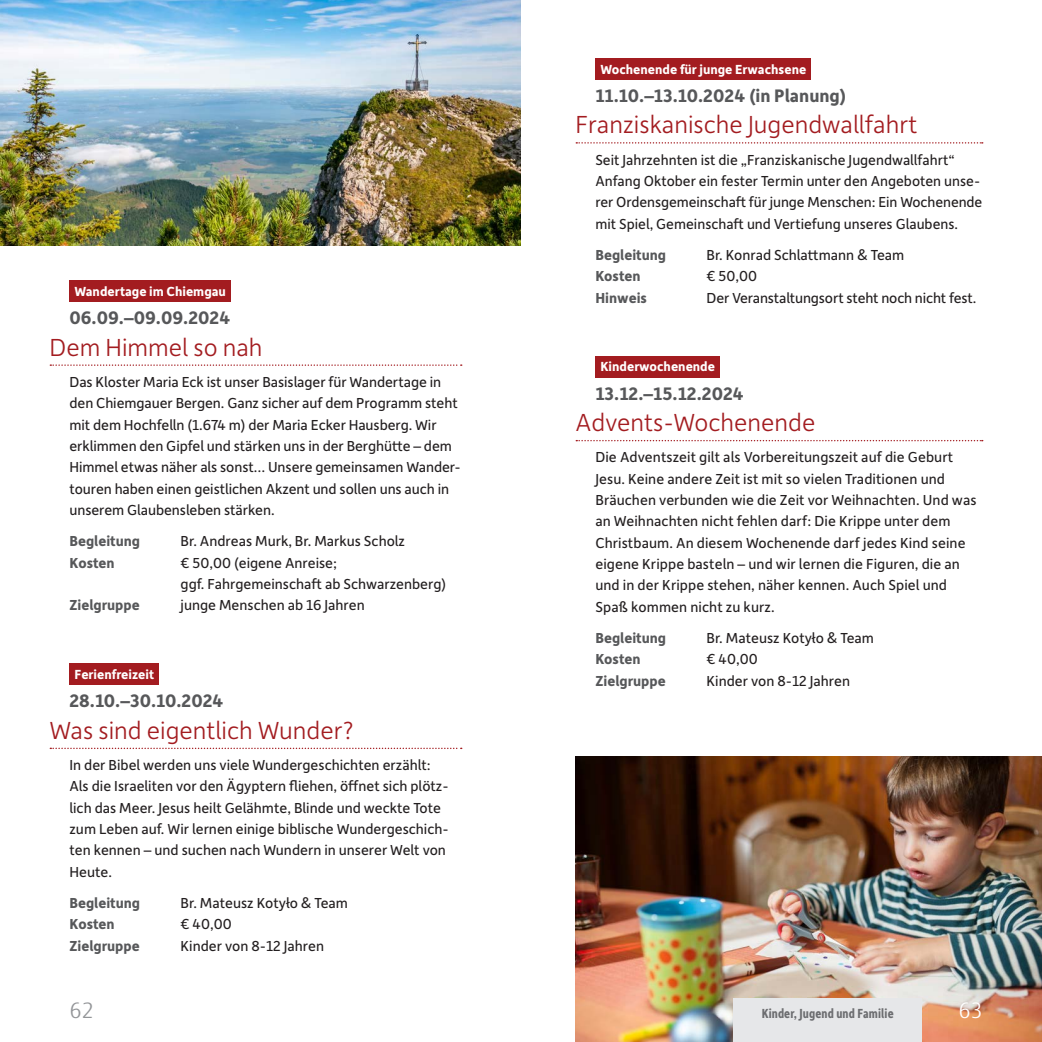
<style>
.page{position:relative;width:1042px;height:1042px;background:#fff}
.page>*{position:absolute;margin:0;border:0;box-sizing:border-box;transform-origin:0 0}
.t1{font:300 26.25px "Depot New";color:#a31c20}
.t2{font:300 22.75px "FS Matthew";color:#939598}
.t3{font:300 22.75px "FS Matthew";color:#fff}
.t4{font:700 19.25px "Depot New";color:#57585a}
.t5{font:15.4px/21.3px "Depot New";color:#231f20}
.t6{font:700 15.4px "Depot New";color:#57585a}
.t7{font:700 14px "Depot New";color:#fff}
.t8{font:700 14px "Depot New Condensed";letter-spacing:.01em;color:#6c6d70}
</style>
<div class="page">
<div style="left:69px;top:280px;width:162px;height:22px;background:#a31c20"></div>
<svg style="left:50px;top:364px;width:412px;height:2px"></svg>
<div style="left:69px;top:663px;width:90px;height:22px;background:#a31c20"></div>
<svg style="left:50px;top:747px;width:412px;height:2px"></svg>
<div style="left:595px;top:58px;width:216px;height:21px;background:#a31c20"></div>
<svg style="left:576px;top:142px;width:407px;height:2px"></svg>
<div style="left:595px;top:356px;width:125px;height:21px;background:#a31c20"></div>
<svg style="left:576px;top:440px;width:407px;height:1px"></svg>
<img style="left:575px;top:756px;width:467px;height:286px">
<img style="left:0;top:0;width:521px;height:246px">
<div style="left:733px;top:998px;width:189px;height:44px;background:#e6e7e9"></div>
<p class="t7" style="left:74px;top:282px;width:153px">Wandertage im Chiemgau</p>
<p class="t4" style="left:69px;top:305px;width:162px">06.09.–09.09.2024</p>
<h1 class="t1" style="left:50px;top:330px;width:214px">Dem Himmel so nah</h1>
<p class="t5" style="left:69px;top:370px;width:393px">Das Kloster Maria Eck ist unser Basislager für Wandertage in den Chiemgauer Bergen. Ganz sicher auf dem Programm steht mit dem Hochfelln (1.674 m) der Maria Ecker Hausberg. Wir erklimmen den Gipfel und stärken uns in der Berghütte – dem Himmel etwas näher als sonst… Unsere gemeinsamen Wander&shy;touren haben einen geistlichen Akzent und sollen uns auch in unserem Glaubensleben stärken.</p>
<p class="t6" style="left:69px;top:531px;width:72px">Begleitung</p>
<p class="t5" style="left:181px;top:530px;width:226px">Br. Andreas Murk, Br. Markus Scholz</p>
<p class="t6" style="left:69px;top:552px;width:47px">Kosten</p>
<p class="t5" style="left:181px;top:551px;width:267px">€ 50,00 (eigene Anreise;<br>ggf. Fahrgemeinschaft ab Schwarzenberg)</p>
<p class="t6" style="left:69px;top:595px;width:72px">Zielgruppe</p>
<p class="t5" style="left:181px;top:594px;width:186px">junge Menschen ab 16 Jahren</p>
<p class="t7" style="left:74px;top:665px;width:81px">Ferienfreizeit</p>
<p class="t4" style="left:69px;top:688px;width:156px">28.10.–30.10.2024</p>
<h1 class="t1" style="left:50px;top:713px;width:305px">Was sind eigentlich Wunder?</h1>
<p class="t5" style="left:69px;top:753px;width:381px">In der Bibel werden uns viele Wundergeschichten erzählt:<br>Als die Israeliten vor den Ägyptern fliehen, öffnet sich plötz&shy;lich das Meer. Jesus heilt Gelähmte, Blinde und weckte Tote zum Leben auf. Wir lernen einige biblische Wundergeschich&shy;ten kennen – und suchen nach Wundern in unserer Welt von Heute.</p>
<p class="t6" style="left:69px;top:893px;width:72px">Begleitung</p>
<p class="t5" style="left:181px;top:891px;width:169px">Br. Mateusz Kotyło &amp; Team</p>
<p class="t6" style="left:69px;top:914px;width:47px">Kosten</p>
<p class="t5" style="left:181px;top:913px;width:53px">€ 40,00</p>
<p class="t6" style="left:69px;top:935px;width:72px">Zielgruppe</p>
<p class="t5" style="left:181px;top:934px;width:145px">Kinder von 8-12 Jahren</p>
<p class="t7" style="left:600px;top:60px;width:207px">Wochenende für junge Erwachsene</p>
<p class="t4" style="left:595px;top:83px;width:252px">11.10.–13.10.2024 (in Planung)</p>
<h1 class="t1" style="left:575px;top:107px;width:343px">Franziskanische Jugendwallfahrt</h1>
<p class="t5" style="left:595px;top:148px;width:388px">Seit Jahrzehnten ist die „Franziskanische Jugendwallfahrt“ Anfang Oktober ein fester Termin unter den Angeboten unse&shy;rer Ordensgemeinschaft für junge Menschen: Ein Wochenende mit Spiel, Gemeinschaft und Vertiefung unseres Glaubens.</p>
<p class="t6" style="left:595px;top:245px;width:72px">Begleitung</p>
<p class="t5" style="left:706px;top:243px;width:199px">Br. Konrad Schlattmann &amp; Team</p>
<p class="t6" style="left:595px;top:266px;width:47px">Kosten</p>
<p class="t5" style="left:706px;top:265px;width:52px">€ 50,00</p>
<p class="t6" style="left:595px;top:287px;width:53px">Hinweis</p>
<p class="t5" style="left:706px;top:286px;width:271px">Der Veranstaltungsort steht noch nicht fest.</p>
<p class="t7" style="left:600px;top:358px;width:116px">Kinderwochenende</p>
<p class="t4" style="left:595px;top:380px;width:150px">13.12.–15.12.2024</p>
<h1 class="t1" style="left:575px;top:405px;width:241px">Advents-Wochenende</h1>
<p class="t5" style="left:595px;top:446px;width:383px">Die Adventszeit gilt als Vorbereitungszeit auf die Geburt Jesu. Keine andere Zeit ist mit so vielen Traditionen und Bräuchen verbunden wie die Zeit vor Weihnachten. Und was an Weihnachten nicht fehlen darf: Die Krippe unter dem Christbaum. An diesem Wochenende darf jedes Kind seine eigene Krippe basteln – und wir lernen die Figuren, die an und in der Krippe stehen, näher kennen. Auch Spiel und Spaß kommen nicht zu kurz.</p>
<p class="t6" style="left:595px;top:628px;width:72px">Begleitung</p>
<p class="t5" style="left:706px;top:626px;width:169px">Br. Mateusz Kotyło &amp; Team</p>
<p class="t6" style="left:595px;top:649px;width:47px">Kosten</p>
<p class="t5" style="left:706px;top:648px;width:53px">€ 40,00</p>
<p class="t6" style="left:595px;top:670px;width:72px">Zielgruppe</p>
<p class="t5" style="left:706px;top:669px;width:145px">Kinder von 8-12 Jahren</p>
<h2 class="t2" style="left:69px;top:994px;width:26px">62</h2>
<p class="t8" style="left:762px;top:1004px;width:133px">Kinder, Jugend und Familie</p>
<h2 class="t3" style="left:958px;top:994px;width:26px">63</h2>
</div>
